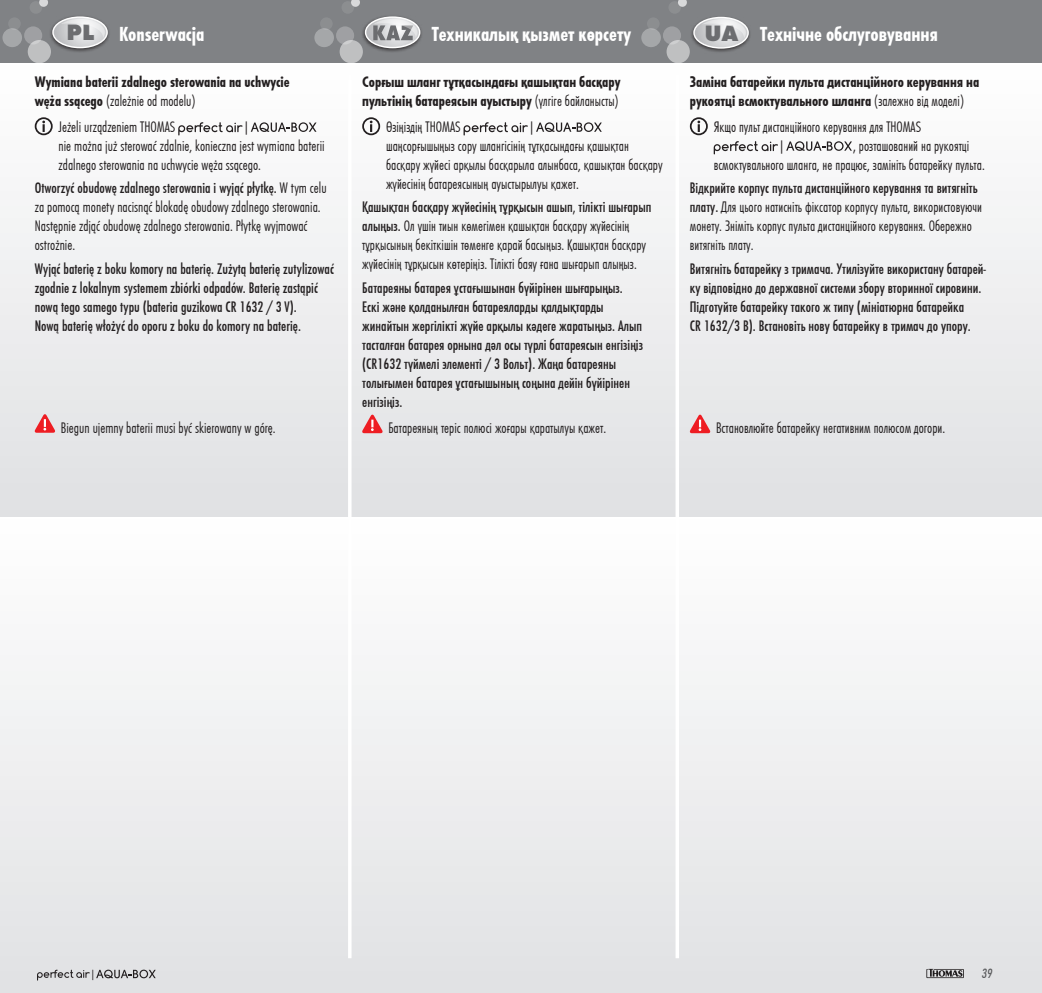
<style>
.page{position:relative;width:1042px;height:993px;background:#fff}
.page>*{position:absolute;margin:0;border:0;box-sizing:border-box;transform-origin:0 0}
.t1{font:700 21px "Futura Con";color:#fff}
.t2{font:300 15.75px/18.9px "Futura Con";color:#231f20}
.t3{font:500 15.75px/18.9px "Futura Con";color:#231f20}
.t4{font:700 15.75px/18.9px "Futura Con";color:#231f20}
.t5{font:italic 500 14px "Futura Con";color:#57585a}
.t6{font:300 12.25px "Futura Con";color:#231f20}
.s1{font-family:"Function";font-weight:800;font-size:23.1px;color:#6c6d70}
.s2{font-weight:300}
.s3{font-weight:500}
</style>
<div class="page">
<div style="left:0;top:0;width:1042px;height:63px;background:#808285"></div>
<div style="left:0;top:516px;width:1042px;height:476px;background:linear-gradient(to bottom,#fefefe,#e1e2e4)"></div>
<div style="left:0;top:63px;width:1042px;height:453px;background:linear-gradient(to bottom,#fefefe,#e0e1e3)"></div>
<div style="left:362px;top:117px;width:18px;height:18px;border:2px solid #231f20;border-radius:50%"></div>
<svg style="left:463px;top:122px;width:65px;height:13px"></svg>
<svg style="left:536px;top:120px;width:66px;height:12px"></svg>
<svg style="left:652px;top:142px;width:5px;height:4px"></svg>
<svg style="left:362px;top:414px;width:21px;height:19px"></svg>
<div style="left:35px;top:117px;width:18px;height:18px;border:2px solid #231f20;border-radius:50%"></div>
<svg style="left:42px;top:120px;width:3px;height:12px"></svg>
<svg style="left:178px;top:122px;width:64px;height:13px"></svg>
<svg style="left:250px;top:120px;width:66px;height:12px"></svg>
<svg style="left:367px;top:120px;width:5px;height:12px"></svg>
<svg style="left:367px;top:142px;width:4px;height:4px"></svg>
<svg style="left:34px;top:413px;width:22px;height:19px"></svg>
<div style="left:690px;top:117px;width:18px;height:18px;border:2px solid #231f20;border-radius:50%"></div>
<svg style="left:697px;top:120px;width:3px;height:12px"></svg>
<svg style="left:714px;top:141px;width:64px;height:13px"></svg>
<svg style="left:786px;top:139px;width:66px;height:12px"></svg>
<svg style="left:902px;top:161px;width:5px;height:4px"></svg>
<svg style="left:689px;top:414px;width:22px;height:19px"></svg>
<div style="left:49px;top:15px;width:62px;height:38px;background:#231f20;opacity:.75"></div>
<div style="left:52px;top:16px;width:56px;height:32px;border:1px solid #fff;border-radius:50%"></div>
<svg style="left:53px;top:17px;width:54px;height:31px;background:#cbccce"></svg>
<div style="left:361px;top:15px;width:62px;height:38px;background:#231f20;opacity:.75"></div>
<div style="left:365px;top:16px;width:55px;height:32px;border:1px solid #fff;border-radius:50%"></div>
<svg style="left:365px;top:17px;width:55px;height:31px"></svg>
<div style="left:690px;top:15px;width:61px;height:38px;background:#231f20;opacity:.75"></div>
<div style="left:693px;top:17px;width:56px;height:32px;border:1px solid #fff;border-radius:50%"></div>
<svg style="left:694px;top:17px;width:54px;height:31px;background:#cccdce"></svg>
<svg style="left:678px;top:0;width:9px;height:7px"></svg>
<div style="left:641px;top:28px;width:20px;height:19px;background:#a5a7a9;border-radius:50%"></div>
<div style="left:647px;top:17px;width:12px;height:13px;background:#8c8e90;border-radius:50%"></div>
<div style="left:668px;top:1px;width:13px;height:13px;background:#8c8e90;border-radius:50%"></div>
<div style="left:663px;top:26px;width:18px;height:18px;background:#9fa0a3;border-radius:50%"></div>
<svg style="left:666px;top:40px;width:24px;height:23px"></svg>
<svg style="left:351px;top:0;width:9px;height:7px"></svg>
<div style="left:314px;top:28px;width:20px;height:19px;background:#a5a7a9;border-radius:50%"></div>
<div style="left:320px;top:17px;width:13px;height:13px;background:#8c8e90;border-radius:50%"></div>
<div style="left:341px;top:1px;width:13px;height:13px;background:#8c8e90;border-radius:50%"></div>
<div style="left:336px;top:26px;width:18px;height:18px;background:#9fa0a3;border-radius:50%"></div>
<div style="left:340px;top:40px;width:23px;height:23px;background:#bfc0c1;border-radius:50%"></div>
<svg style="left:39px;top:0;width:9px;height:7px"></svg>
<div style="left:2px;top:28px;width:20px;height:19px;background:#a5a7a9;border-radius:50%"></div>
<div style="left:8px;top:17px;width:13px;height:13px;background:#8c8e90;border-radius:50%"></div>
<div style="left:30px;top:1px;width:12px;height:13px;background:#8c8e90;border-radius:50%"></div>
<div style="left:24px;top:26px;width:18px;height:18px;background:#9fa0a3;border-radius:50%"></div>
<div style="left:28px;top:40px;width:23px;height:23px;background:#bfc0c1;border-radius:50%"></div>
<svg style="left:926px;top:968px;width:38px;height:9px"></svg>
<svg style="left:37px;top:969px;width:53px;height:11px"></svg>
<svg style="left:96px;top:967px;width:60px;height:10px"></svg>
<svg style="left:201px;top:986px;width:5px;height:5px"></svg>
<hr style="left:348px;top:74px;width:3px;height:883px;background:#fff">
<hr style="left:675px;top:74px;width:4px;height:883px;background:#fff">
<h1 class="t1" style="left:67px;top:19px;width:139px"><span class="s1">PL</span> Konserwacja</h1>
<h1 class="t1" style="left:432px;top:19px;width:201px">Техникалық қызмет көрсету</h1>
<h1 class="t1" style="left:704px;top:19px;width:235px"><span class="s1">UA</span> Технічне обслуговування</h1>
<p class="t4" style="left:35px;top:71px;width:256px">Wymiana baterii zdalnego sterowania na uchwycie węża ssącego <span class="s2">(zależnie od modelu)</span></p>
<p class="t2" style="left:59px;top:116px;width:118px">Jeżeli urządzeniem THOMAS</p>
<p class="t2" style="left:59px;top:116px;width:268px;text-indent:184px">|<br>nie można już sterować zdalnie, konieczna jest wymiana baterii zdalnego sterowania na uchwycie węża ssącego.</p>
<p class="t2" style="left:35px;top:178px;width:293px"><span class="s3">Otworzyć obudowę zdalnego sterowania i wyjąć płytkę.</span> W tym celu za pomocą monety nacisnąć blokadę obudowy zdalnego sterowania.<br>Następnie zdjąć obudowę zdalnego sterowania. Płytkę wyjmować ostrożnie.</p>
<p class="t3" style="left:35px;top:259px;width:301px">Wyjąć baterię z boku komory na baterię. Zużytą baterię zutylizować zgodnie z lokalnym systemem zbiórki odpadów. Baterię zastąpić nową tego samego typu (bateria guzikowa CR 1632 / 3 V).<br>Nową baterię włożyć do oporu z boku do komory na baterię.</p>
<p class="t2" style="left:61px;top:417px;width:216px">Biegun ujemny baterii musi być skierowany w górę.</p>
<p class="t4" style="left:362px;top:71px;width:260px">Сорғыш шланг тұтқасындағы қашықтан басқару пультінің батареясын ауыстыру <span class="s2">(үлгіге байланысты)</span></p>
<p class="t2" style="left:386px;top:116px;width:76px">Өзіңіздің THOMAS</p>
<p class="t2" style="left:386px;top:116px;width:278px;text-indent:142px">|<br>шаңсорғышыңыз сору шлангісінің тұтқасындағы қашықтан басқару жүйесі арқылы басқарыла алынбаса, қашықтан басқару жүйесінің батареясының ауыстырылуы қажет.</p>
<p class="t2" style="left:362px;top:197px;width:291px"><span class="s3">Қашықтан басқару жүйесінің тұрқысын ашып, тілікті шығарып алыңыз.</span> Ол үшін тиын көмегімен қашықтан басқару жүйесінің тұрқысының бекіткішін төменге қарай басыңыз. Қашықтан басқару жүйесінің тұрқысын көтеріңіз. Тілікті баяу ғана шығарып алыңыз.</p>
<p class="t3" style="left:362px;top:278px;width:282px">Батареяны батарея ұстағышынан бүйірінен шығарыңыз.<br>Ескі және қолданылған батареяларды қалдықтарды жинайтын жергілікті жүйе арқылы кәдеге жаратыңыз. Алып тасталған батарея орнына дәл осы түрлі батареясын енгізіңіз (CR1632 түймелі элементі / 3 Вольт). Жаңа батареяны толығымен батарея ұстағышының соңына дейін бүйірінен енгізіңіз.</p>
<p class="t2" style="left:388px;top:418px;width:219px">Батареяның теріс полюсі жоғары қаратылуы қажет.</p>
<p class="t4" style="left:690px;top:71px;width:291px">Заміна батарейки пульта дистанційного керування на рукоятці всмоктувального шланга <span class="s2">(залежно від моделі)</span></p>
<p class="t2" style="left:778px;top:116px;width:145px;text-indent:-64px">Якщо пульт дистанційного керування для THOMAS |</p>
<p class="t2" style="left:714px;top:135px;width:273px;text-indent:139px"><span class="s3">,</span> розташований на рукоятці всмоктувального шланга, не працює, замініть батарейку пульта.</p>
<p class="t2" style="left:690px;top:178px;width:294px"><span class="s3">Відкрийте корпус пульта дистанційного керування та витягніть плату.</span> Для цього натисніть фіксатор корпусу пульта, використовуючи монету. Зніміть корпус пульта дистанційного керування. Обережно витягніть плату.</p>
<p class="t3" style="left:690px;top:259px;width:298px">Витягніть батарейку з тримача. Утилізуйте використану батарей&shy;ку відповідно до державної системи збору вторинної сировини.<br>Підготуйте батарейку такого ж типу (мініатюрна батарейка<br>CR 1632/3 В). Встановіть нову батарейку в тримач до упору.</p>
<p class="t2" style="left:716px;top:418px;width:231px">Встановлюйте батарейку негативним полюсом догори.</p>
<p class="t6" style="left:90px;top:965px;width:8px">|</p>
<p class="t5" style="left:982px;top:963px;width:12px">39</p>
</div>
